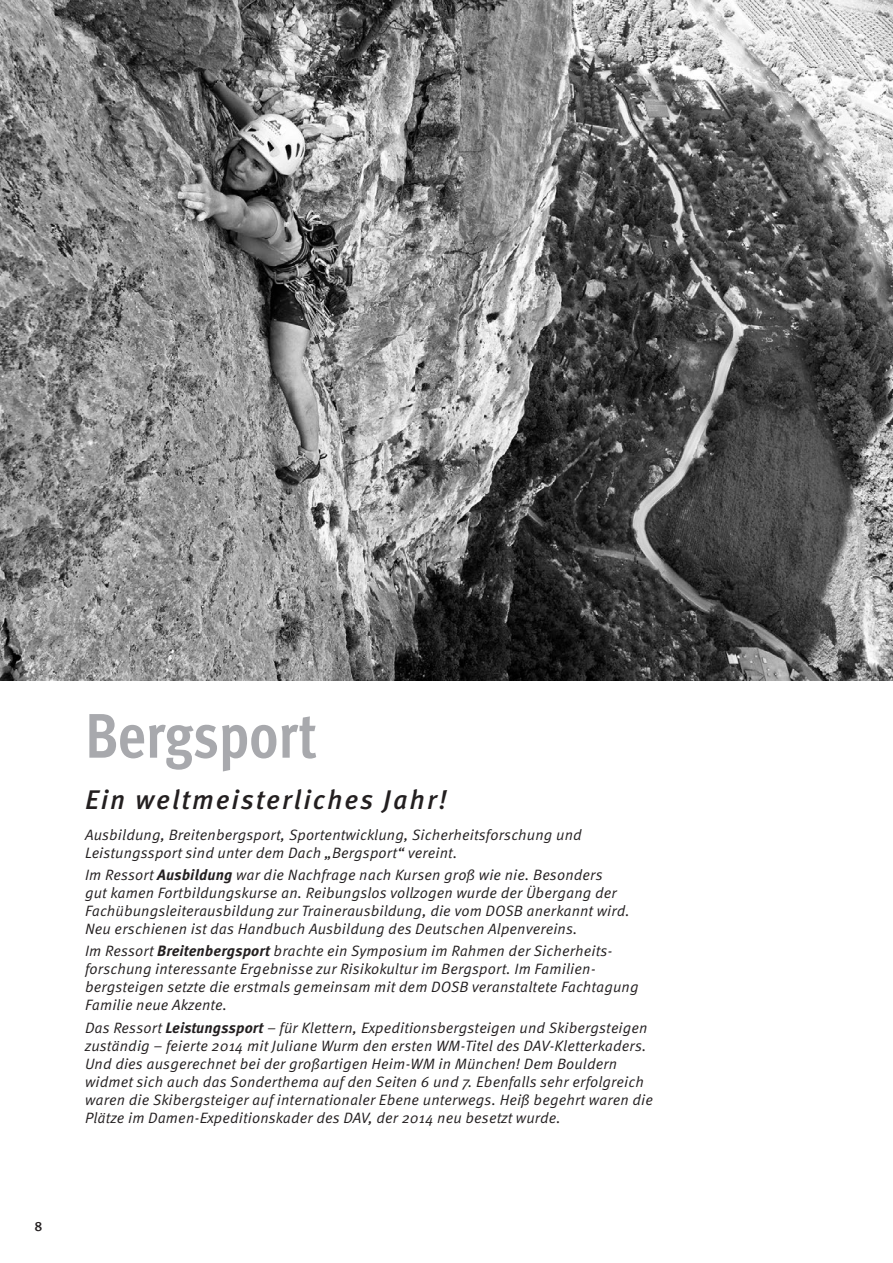
<style>
.page{position:relative;width:893px;height:1263px;background:#fff}
.page>*{position:absolute;margin:0;border:0;box-sizing:border-box;transform-origin:0 0}
.t1{font:700 condensed 63px "Meta OT";letter-spacing:-.005em;color:#a8a9ad}
.t2{font:italic 500 27px "Meta OT";letter-spacing:.065em;color:#231f20}
.t3{font:15px/18px "Meta OT Norm Ita";letter-spacing:.01em;color:#231f20}
.t4{font:500 13.5px "Meta OT";color:#231f20}
.s1{font-family:"Meta OT";font-weight:700;font-style:italic}
</style>
<div class="page">
<img style="left:0;top:0;width:893px;height:680px">
<p class="t4" style="left:34px;top:1218px;width:10px">8</p>
<h1 class="t1" style="left:85px;top:695px;width:234px">Bergsport</h1>
<h2 class="t2" style="left:85px;top:784px;width:364px">Ein weltmeisterliches Jahr!</h2>
<p class="t3" style="left:85px;top:826px;width:498px">Ausbildung, Breitenbergsport, Sportentwicklung, Sicherheitsforschung und<br>Leistungssport sind unter dem Dach „Bergsport“ vereint.</p>
<p class="t3" style="left:85px;top:866px;width:546px">Im Ressort <span class="s1">Ausbildung</span> war die Nachfrage nach Kursen groß wie nie. Besonders<br>gut kamen Fortbildungskurse an. Reibungslos vollzogen wurde der Übergang der Fachübungsleiterausbildung zur Trainerausbildung, die vom DOSB anerkannt wird.<br>Neu erschienen ist das Handbuch Ausbildung des Deutschen Alpenvereins.</p>
<p class="t3" style="left:85px;top:943px;width:555px">Im Ressort <span class="s1">Breitenbergsport</span> brachte ein Symposium im Rahmen der Sicherheits&shy;forschung interessante Ergebnisse zur Risikokultur im Bergsport. Im Familien&shy;bergsteigen setzte die erstmals gemeinsam mit dem DOSB veranstaltete Fachtagung Familie neue Akzente.</p>
<p class="t3" style="left:85px;top:1019px;width:569px">Das Ressort <span class="s1">Leistungssport</span> – für Klettern, Expeditionsbergsteigen und Skibergsteigen zuständig – feierte 2014 mit Juliane Wurm den ersten WM-Titel des DAV-Kletterkaders.<br>Und dies ausgerechnet bei der großartigen Heim-WM in München! Dem Bouldern widmet sich auch das Sonderthema auf den Seiten 6 und 7. Ebenfalls sehr erfolgreich waren die Skibergsteiger auf internationaler Ebene unterwegs. Heiß begehrt waren die Plätze im Damen-Expeditionskader des DAV, der 2014 neu besetzt wurde.</p>
</div>
